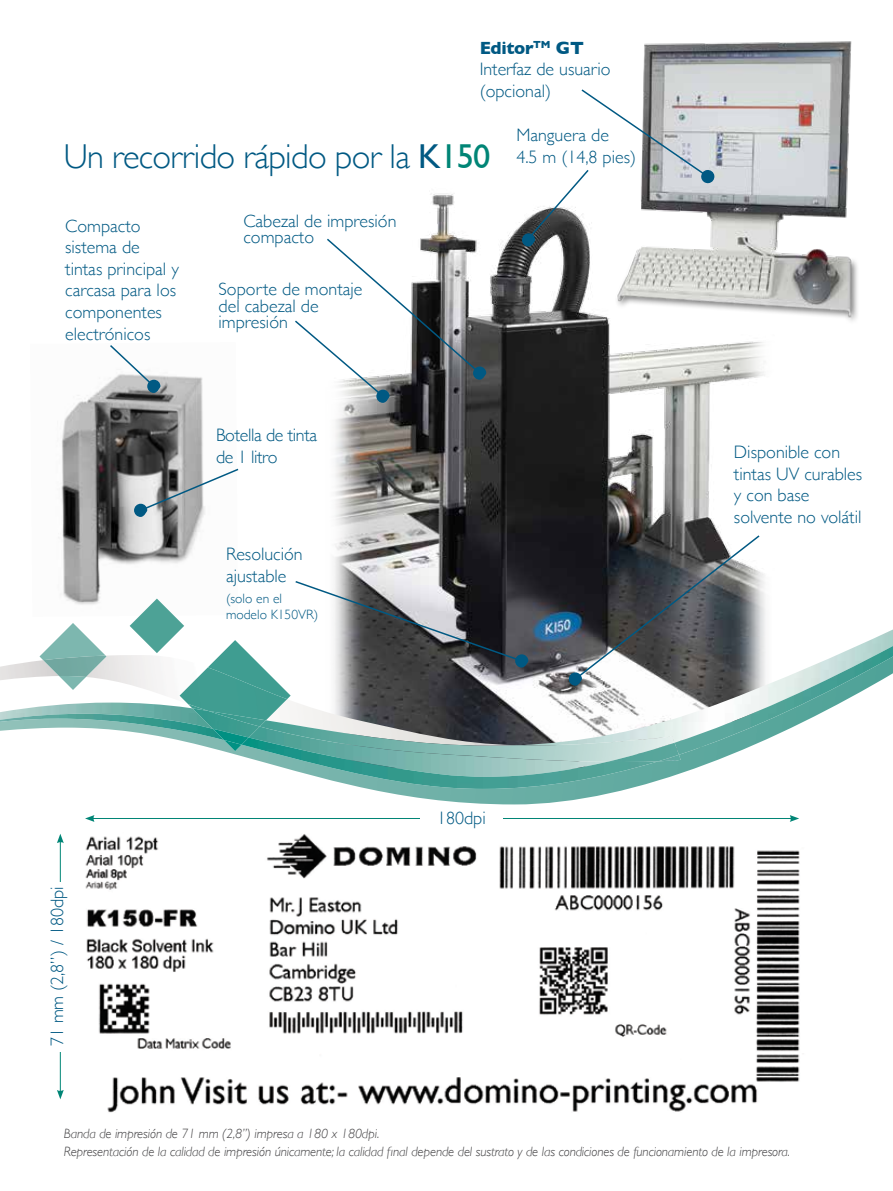
<style>
.page{position:relative;width:893px;height:1191px;background:#fff}
.page>*{position:absolute;margin:0;border:0;box-sizing:border-box;transform-origin:0 0}
.t1{font:300 34.5px "Gill Sans";letter-spacing:-.02em;color:#005983}
.t2{font:300 18px/21.6px "Gill Sans";color:#005983}
.t3{font:300 18px/21.6px "Gill Sans";letter-spacing:-.02em;color:#005983}
.t4{font:italic 300 13.5px/18px "Gill Sans";letter-spacing:-.01em;color:#414042}
.t5{font:300 13.5px/16.2px "Gill Sans";color:#005983}
.s1{font-weight:700}
.s2{font-weight:400}
.s3{font-weight:400;color:#008576}
</style>
<div class="page">
<img style="left:58px;top:375px;width:147px;height:230px">
<img style="left:334px;top:193px;width:432px;height:436px">
<svg style="left:67px;top:623px;width:12px;height:6px"></svg>
<img style="left:50px;top:629px;width:843px;height:17px">
<svg style="left:369px;top:789px;width:258px;height:15px"></svg>
<img style="left:0;top:646px;width:893px;height:143px">
<img style="left:607px;top:742px;width:72px;height:20px">
<img style="left:213px;top:728px;width:36px;height:16px">
<div style="left:516px;top:655px;width:12px;height:12px;background:#005983;border-radius:50%"></div>
<div style="left:515px;top:654px;width:13px;height:13px;border:2px solid #005983;border-radius:50%"></div>
<div style="left:377px;top:390px;width:12px;height:12px;background:#005983;border-radius:50%"></div>
<div style="left:376px;top:389px;width:14px;height:14px;border:2px solid #005983;border-radius:50%"></div>
<div style="left:474px;top:367px;width:11px;height:12px;background:#005983;border-radius:50%"></div>
<div style="left:473px;top:366px;width:13px;height:14px;border:2px solid #005983;border-radius:50%"></div>
<div style="left:569px;top:673px;width:12px;height:12px;background:#005983;border-radius:50%"></div>
<div style="left:569px;top:672px;width:13px;height:13px;border:2px solid #005983;border-radius:50%"></div>
<svg style="left:573px;top:534px;width:188px;height:147px;background:#575a5e"></svg>
<svg style="left:295px;top:237px;width:187px;height:161px"></svg>
<svg style="left:130px;top:580px;width:394px;height:131px"></svg>
<img style="left:85px;top:821px;width:715px;height:292px">
<hr style="left:92px;top:818px;width:700px;height:1px;background:#008576">
<svg style="left:85px;top:815px;width:10px;height:7px"></svg>
<svg style="left:790px;top:815px;width:9px;height:7px"></svg>
<hr style="left:60px;top:840px;width:1px;height:252px;background:#008576">
<svg style="left:57px;top:834px;width:7px;height:9px"></svg>
<svg style="left:57px;top:1089px;width:7px;height:10px"></svg>
<div style="left:420px;top:807px;width:83px;height:21px;background:#fff"></div>
<div style="left:36px;top:881px;width:41px;height:170px;background:#fff"></div>
<img style="left:588px;top:41px;width:270px;height:296px">
<div style="left:702px;top:170px;width:12px;height:13px;background:#005983;border-radius:5px"></div>
<div style="left:701px;top:170px;width:14px;height:13px;border:2px solid #005983;border-radius:5px"></div>
<div style="left:135px;top:504px;width:12px;height:12px;background:#005983;border-radius:50%"></div>
<div style="left:134px;top:504px;width:13px;height:13px;border:2px solid #005983;border-radius:50%"></div>
<div style="left:148px;top:380px;width:12px;height:12px;background:#005983;border-radius:50%"></div>
<div style="left:147px;top:380px;width:13px;height:13px;border:2px solid #005983;border-radius:50%"></div>
<svg style="left:139px;top:467px;width:100px;height:45px"></svg>
<svg style="left:108px;top:345px;width:48px;height:43px"></svg>
<div style="left:523px;top:234px;width:11px;height:12px;background:#005983;border-radius:50%"></div>
<div style="left:522px;top:233px;width:13px;height:13px;border:2px solid #005983;border-radius:50%"></div>
<svg style="left:526px;top:88px;width:184px;height:153px"></svg>
<p class="t2" style="left:480px;top:36px;width:132px"><span class="s1">Editor</span><sup>TM</sup> <span class="s1">GT<br></span>Interfaz de usuario (opcional)</p>
<h1 class="t1" style="left:64px;top:130px;width:428px">Un recorrido rápido por la <span class="s2">K</span><span class="s3">150</span></h1>
<p class="t2" style="left:65px;top:214px;width:115px">Compacto sistema de tintas principal y carcasa para los componentes electrónicos</p>
<p class="t2" style="left:243px;top:212px;width:155px;line-height:16.5px">Cabezal de impresión compacto</p>
<p class="t2" style="left:219px;top:280px;width:146px;line-height:16.5px">Soporte de montaje del cabezal de impresión</p>
<p class="t2" style="left:516px;top:124px;width:121px">Manguera de<br>4.5 m (14,8 pies)</p>
<p class="t3" style="left:216px;top:423px;width:102px">Botella de tinta de 1 litro</p>
<p class="t2" style="left:226px;top:543px;width:78px">Resolución ajustable</p>
<p class="t5" style="left:226px;top:589px;width:94px">(solo en el modelo K150VR)</p>
<p class="t2" style="left:46px;top:1046px;width:161px;rotate:-90deg">71 mm (2,8”) / 180dpi</p>
<p class="t2" style="left:437px;top:806px;width:50px">180dpi</p>
<p class="t2" style="left:734px;top:440px;width:130px">Disponible con tintas UV curables y con base solvente no volátil</p>
<p class="t4" style="left:64px;top:1125px;width:728px">Banda de impresión de 71 mm (2,8”) impresa a 180 x 180dpi.<br>Representación de la calidad de impresión únicamente; la calidad final depende del sustrato y de las condiciones de funcionamiento de la impresora.</p>
</div>
